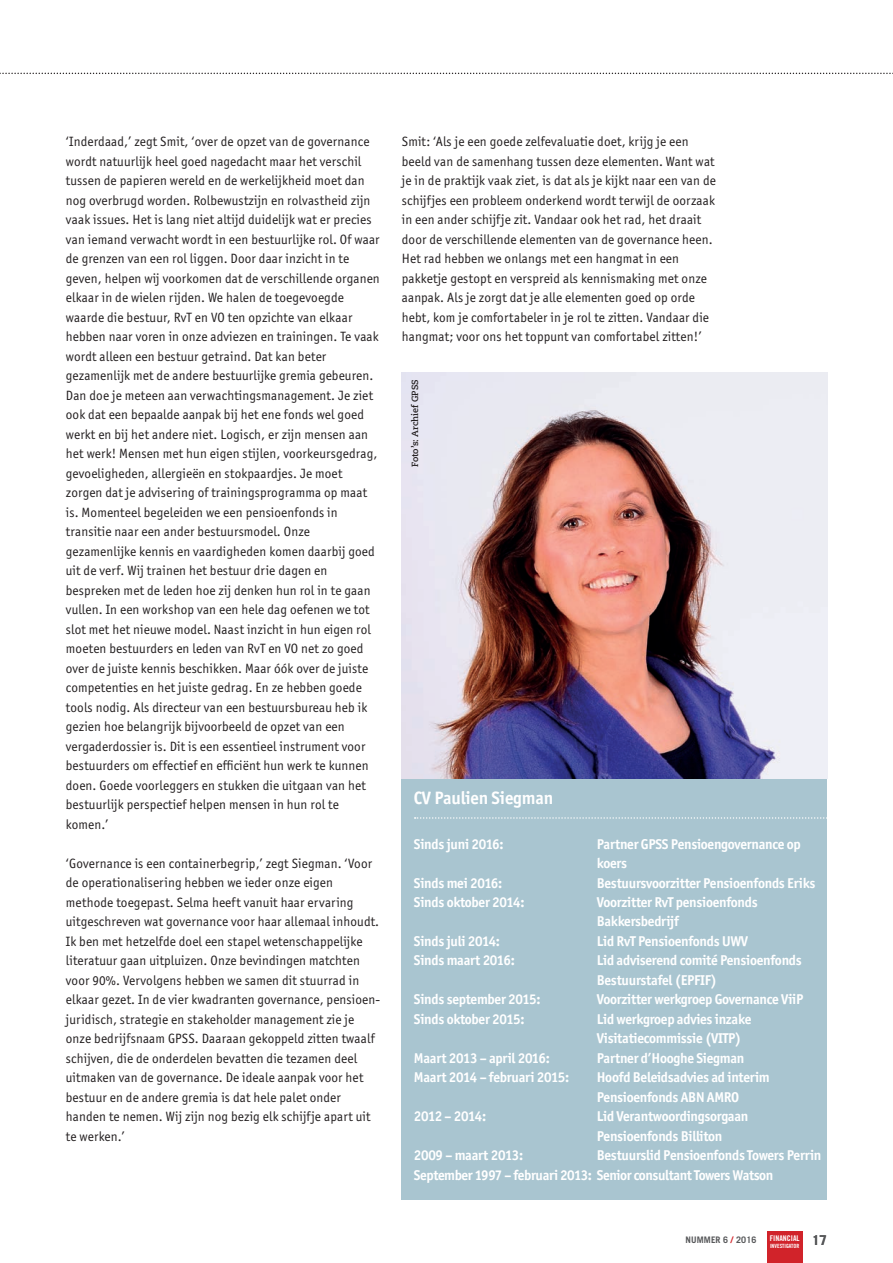
<style>
.page{position:relative;width:893px;height:1263px;background:#fff}
.page>*{position:absolute;margin:0;border:0;box-sizing:border-box;transform-origin:0 0}
.t1{font:700 18px "Officina San ITC";letter-spacing:-.01em;color:#fff}
.t2{font:700 14.25px/19.5px "Officina San ITC";letter-spacing:-.02em;color:#fff}
.t3{font:13.5px/19.5px "Officina San ITC";letter-spacing:.01em;color:#231f20}
.t4{font:700 13.5px "Trade Gothic LT";color:#57585a}
.t5{font:700 9px "Caecilia";color:#231f20}
.t6{font:700 9px "Trade Gothic LT";letter-spacing:.01em;color:#57585a}
.t7{font:7.8px "Trade Gothic LT Bold Cond Twenty";color:#fff}
.t8{font:5.7px "Trade Gothic LT Bold Cond Twenty";color:#fff}
.s1{color:#d1232a}
</style>
<div class="page">
<div style="left:767px;top:1231px;width:35px;height:32px;background:#d1232a"></div>
<svg style="left:0;top:73px;width:893px;height:1px"></svg>
<div style="left:402px;top:741px;width:425px;height:458px;background:#a9c5d0"></div>
<svg style="left:415px;top:817px;width:412px;height:2px"></svg>
<img style="left:402px;top:372px;width:425px;height:406px">
<p class="t3" style="left:66px;top:133px;width:315px">‘Inderdaad,’ zegt Smit, ‘over de opzet van de governance wordt natuurlijk heel goed nagedacht maar het verschil tussen de papieren wereld en de werkelijkheid moet dan nog overbrugd worden. Rolbewustzijn en rolvastheid zijn vaak issues. Het is lang niet altijd duidelijk wat er precies van iemand verwacht wordt in een bestuurlijke rol. Of waar de grenzen van een rol liggen. Door daar inzicht in te geven, helpen wij voorkomen dat de verschillende organen elkaar in de wielen rijden. We halen de toegevoegde waarde die bestuur, RvT en VO ten opzichte van elkaar hebben naar voren in onze adviezen en trainingen. Te vaak wordt alleen een bestuur getraind. Dat kan beter gezamenlijk met de andere bestuurlijke gremia gebeuren.<br>Dan doe je meteen aan verwachtingsmanagement. Je ziet ook dat een bepaalde aanpak bij het ene fonds wel goed werkt en bij het andere niet. Logisch, er zijn mensen aan het werk! Mensen met hun eigen stijlen, voorkeursgedrag, gevoeligheden, allergieën en stokpaardjes. Je moet zorgen dat je advisering of trainingsprogramma op maat is. Momenteel begeleiden we een pensioenfonds in transitie naar een ander bestuursmodel. Onze gezamenlijke kennis en vaardigheden komen daarbij goed uit de verf. Wij trainen het bestuur drie dagen en bespreken met de leden hoe zij denken hun rol in te gaan vullen. In een workshop van een hele dag oefenen we tot slot met het nieuwe model. Naast inzicht in hun eigen rol moeten bestuurders en leden van RvT en VO net zo goed over de juiste kennis beschikken. Maar óók over de juiste competenties en het juiste gedrag. En ze hebben goede tools nodig. Als directeur van een bestuursbureau heb ik gezien hoe belangrijk bijvoorbeeld de opzet van een vergaderdossier is. Dit is een essentieel instrument voor bestuurders om effectief en efficiënt hun werk te kunnen doen. Goede voorleggers en stukken die uitgaan van het bestuurlijk perspectief helpen mensen in hun rol te komen.’</p>
<p class="t3" style="left:66px;top:855px;width:316px">‘Governance is een containerbegrip,’ zegt Siegman. ‘Voor de operationalisering hebben we ieder onze eigen methode toegepast. Selma heeft vanuit haar ervaring uitgeschreven wat governance voor haar allemaal inhoudt.<br>Ik ben met hetzelfde doel een stapel wetenschappelijke literatuur gaan uitpluizen. Onze bevindingen matchten voor 90%. Vervolgens hebben we samen dit stuurrad in elkaar gezet. In de vier kwadranten governance, pensioen&shy;juridisch, strategie en stakeholder management zie je onze bedrijfsnaam GPSS. Daaraan gekoppeld zitten twaalf schijven, die de onderdelen bevatten die tezamen deel uitmaken van de governance. De ideale aanpak voor het bestuur en de andere gremia is dat hele palet onder handen te nemen. Wij zijn nog bezig elk schijfje apart uit te werken.’</p>
<p class="t3" style="left:402px;top:133px;width:316px">Smit: ‘Als je een goede zelfevaluatie doet, krijg je een beeld van de samenhang tussen deze elementen. Want wat je in de praktijk vaak ziet, is dat als je kijkt naar een van de schijfjes een probleem onderkend wordt terwijl de oorzaak in een ander schijfje zit. Vandaar ook het rad, het draait door de verschillende elementen van de governance heen.<br>Het rad hebben we onlangs met een hangmat in een pakketje gestopt en verspreid als kennismaking met onze aanpak. Als je zorgt dat je alle elementen goed op orde hebt, kom je comfortabeler in je rol te zitten. Vandaar die hangmat; voor ons het toppunt van comfortabel zitten!’</p>
<p class="t5" style="left:410px;top:467px;width:89px;rotate:-90deg">Foto’s: Archief GPSS</p>
<h1 class="t1" style="left:414px;top:790px;width:141px">CV Paulien Siegman</h1>
<p class="t2" style="left:414px;top:835px;width:91px">Sinds juni 2016:</p>
<p class="t2" style="left:597px;top:835px;width:206px">Partner GPSS Pensioengovernance op koers</p>
<p class="t2" style="left:414px;top:874px;width:90px">Sinds mei 2016:</p>
<p class="t2" style="left:597px;top:874px;width:220px">Bestuursvoorzitter Pensioenfonds Eriks</p>
<p class="t2" style="left:414px;top:894px;width:112px">Sinds oktober 2014:</p>
<p class="t2" style="left:597px;top:894px;width:163px">Voorzitter RvT pensioenfonds<br>Bakkersbedrijf</p>
<p class="t2" style="left:414px;top:933px;width:88px">Sinds juli 2014:</p>
<p class="t2" style="left:597px;top:933px;width:153px">Lid RvT Pensioenfonds UWV</p>
<p class="t2" style="left:414px;top:952px;width:102px">Sinds maart 2016:</p>
<p class="t2" style="left:597px;top:952px;width:207px">Lid adviserend comité Pensioenfonds<br>Bestuurstafel (EPFIF)</p>
<p class="t2" style="left:414px;top:991px;width:128px">Sinds september 2015:</p>
<p class="t2" style="left:597px;top:991px;width:208px">Voorzitter werkgroep Governance ViiP</p>
<p class="t2" style="left:414px;top:1011px;width:112px">Sinds oktober 2015:</p>
<p class="t2" style="left:597px;top:1011px;width:156px">Lid werkgroep advies inzake<br>Visitatiecommissie (VITP)</p>
<p class="t2" style="left:414px;top:1050px;width:137px">Maart 2013 – april 2016:</p>
<p class="t2" style="left:597px;top:1050px;width:149px">Partner d’Hooghe Siegman</p>
<p class="t2" style="left:414px;top:1069px;width:157px">Maart 2014 – februari 2015:</p>
<p class="t2" style="left:597px;top:1069px;width:174px">Hoofd Beleidsadvies ad interim<br>Pensioenfonds ABN AMRO</p>
<p class="t2" style="left:414px;top:1108px;width:74px">2012 – 2014:</p>
<p class="t2" style="left:597px;top:1108px;width:153px">Lid Verantwoordingsorgaan<br>Pensioenfonds Billiton</p>
<p class="t2" style="left:414px;top:1147px;width:111px">2009 – maart 2013:</p>
<p class="t2" style="left:414px;top:1147px;width:409px;text-indent:183px">Bestuurslid Pensioenfonds Towers Perrin<br>September 1997 – februari 2013: Senior consultant Towers Watson</p>
<p class="t6" style="left:686px;top:1236px;width:72px">NUMMER 6 <span class="s1">/</span> 2016</p>
<p class="t4" style="left:812px;top:1235px;width:17px">17</p>
<p class="t7" style="left:770px;top:1234px;width:31px">FINANCIAL</p>
<p class="t8" style="left:770px;top:1242px;width:31px">INVESTIGATOR</p>
</div>
